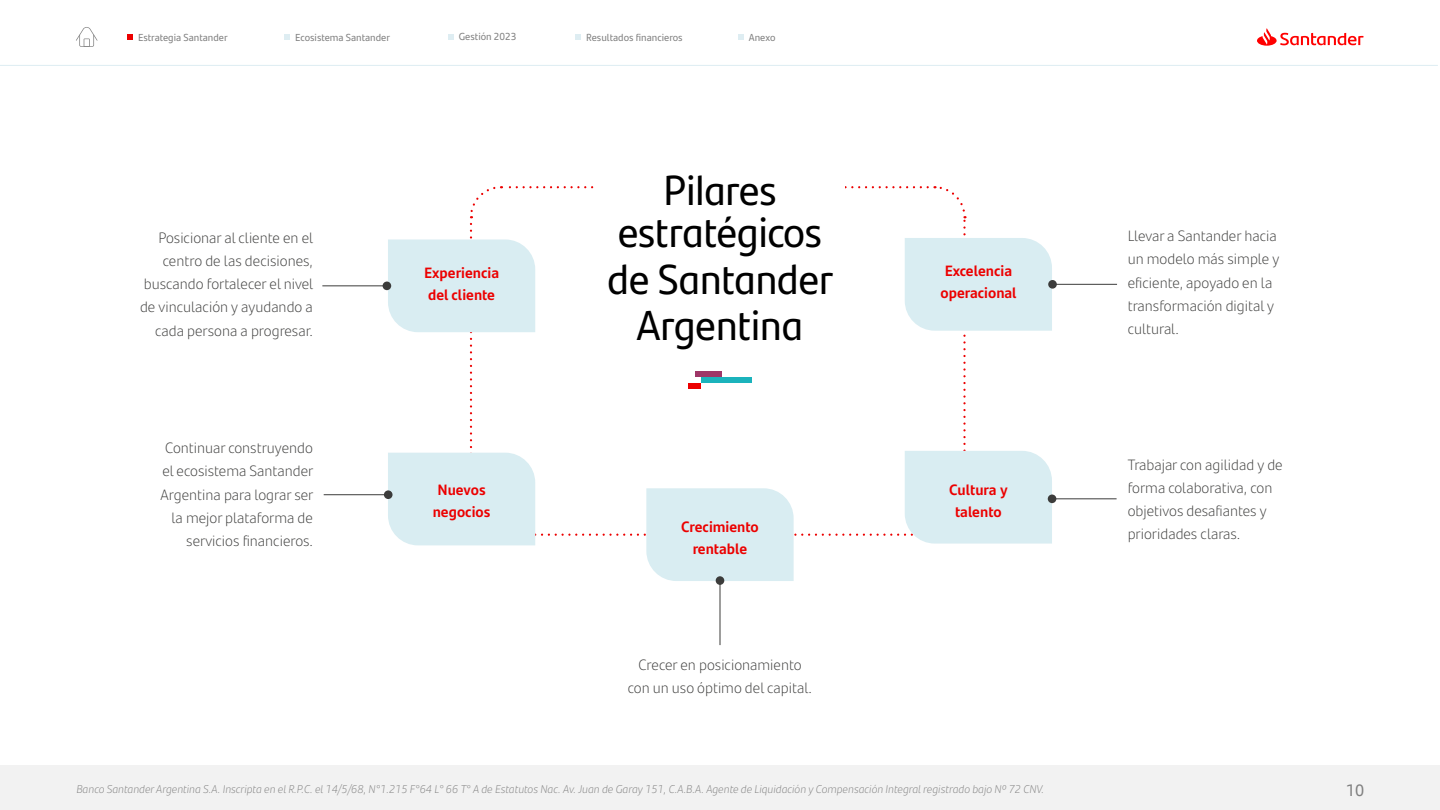
<style>
.page{position:relative;width:1440px;height:810px;background:#fff}
.page>*{position:absolute;margin:0;border:0;box-sizing:border-box;transform-origin:0 0}
.t1{font:41.92px/41.9px "Santander Headline W05";color:#000;text-align:center}
.t2{font:16.5px "Santander Headline W05";color:#808080}
.t3{font:300 15px/23.2px "Santander Text W05";color:#3c3c3b;text-align:right}
.t4{font:700 15px/21.8px "Santander Text W05";color:#ec0000;text-align:center}
.t5{font:italic 300 11.25px "Santander Text W05";color:#808080}
.t6{font:10.2px "Santander Text W05";color:#808080}
</style>
<div class="page">
<div style="left:0;top:765px;width:1440px;height:45px;background:#f2f2f2"></div>
<svg style="left:1257px;top:28px;width:106px;height:18px"></svg>
<svg style="left:76px;top:27px;width:22px;height:20px"></svg>
<svg style="left:285px;top:35px;width:5px;height:5px"></svg>
<svg style="left:448px;top:35px;width:5px;height:5px"></svg>
<svg style="left:576px;top:35px;width:5px;height:5px"></svg>
<svg style="left:738px;top:35px;width:6px;height:5px"></svg>
<hr style="left:0;top:65px;width:1438px;height:1px;background:#deedf2">
<svg style="left:127px;top:35px;width:6px;height:5px"></svg>
<svg style="left:388px;top:186px;width:664px;height:395px"></svg>
<div style="left:383px;top:282px;width:8px;height:8px;background:#3c3c3b;border-radius:50%"></div>
<div style="left:384px;top:490px;width:9px;height:9px;background:#3c3c3b;border-radius:50%"></div>
<div style="left:716px;top:576px;width:8px;height:9px;background:#3c3c3b;border-radius:50%"></div>
<div style="left:1048px;top:280px;width:9px;height:9px;background:#3c3c3b;border-radius:50%"></div>
<div style="left:1048px;top:495px;width:8px;height:8px;background:#3c3c3b;border-radius:50%"></div>
<hr style="left:322px;top:285px;width:62px;height:1px;background:#3c3c3b">
<hr style="left:324px;top:494px;width:61px;height:1px;background:#3c3c3b">
<hr style="left:720px;top:584px;width:1px;height:61px;background:#3c3c3b">
<hr style="left:1056px;top:284px;width:61px;height:1px;background:#3c3c3b">
<hr style="left:1055px;top:498px;width:62px;height:1px;background:#3c3c3b">
<div style="left:695px;top:371px;width:26px;height:6px;background:#9e3667"></div>
<div style="left:701px;top:377px;width:50px;height:6px;background:#1bb3bc"></div>
<div style="left:689px;top:383px;width:12px;height:6px;background:#ec0000"></div>
<p class="t6" style="left:138px;top:30px;width:91px">Estrategia Santander</p>
<p class="t6" style="left:295px;top:30px;width:96px">Ecosistema Santander</p>
<p class="t6" style="left:459px;top:29px;width:59px">Gestión 2023</p>
<p class="t6" style="left:586px;top:30px;width:98px">Resultados financieros</p>
<p class="t6" style="left:749px;top:30px;width:28px">Anexo</p>
<p class="t3" style="left:140px;top:225px;width:175px">Posicionar al cliente en el centro de las decisiones, buscando fortalecer el nivel de vinculación y ayudando a cada persona a progresar.</p>
<p class="t3" style="left:161px;top:436px;width:154px">Continuar construyendo el ecosistema Santander<br>Argentina para lograr ser la mejor plataforma de servicios financieros.</p>
<h1 class="t1" style="left:618px;top:168px;width:205px">Pilares estratégicos</h1>
<h1 class="t1" style="left:608px;top:254px;width:227px;line-height:46.4px">de Santander<br>Argentina</h1>
<p class="t4" style="left:424px;top:261px;width:76px;text-align:left">Experiencia del cliente</p>
<p class="t4" style="left:941px;top:259px;width:78px;text-align:left">Excelencia operacional</p>
<p class="t4" style="left:433px;top:478px;width:59px">Nuevos negocios</p>
<p class="t4" style="left:681px;top:515px;width:79px">Crecimiento rentable</p>
<p class="t3" style="left:628px;top:653px;width:186px;text-align:center">Crecer en posicionamiento con un uso óptimo del capital.</p>
<p class="t4" style="left:949px;top:478px;width:60px">Cultura y talento</p>
<p class="t3" style="left:1128px;top:223px;width:153px;text-align:left">Llevar a Santander hacia un modelo más simple y eficiente, apoyado en la transformación digital y cultural.</p>
<p class="t3" style="left:1128px;top:452px;width:157px;text-align:left">Trabajar con agilidad y de forma colaborativa, con objetivos desafiantes y prioridades claras.</p>
<p class="t5" style="left:76px;top:781px;width:969px">Banco Santander Argentina S.A. Inscripta en el R.P.C. el 14/5/68, N°1.215 F°64 L° 66 T° A de Estatutos Nac. Av. Juan de Garay 151, C.A.B.A. Agente de Liquidación y Compensación Integral registrado bajo Nº 72 CNV.</p>
<p class="t2" style="left:1346px;top:778px;width:20px">10</p>
</div>
